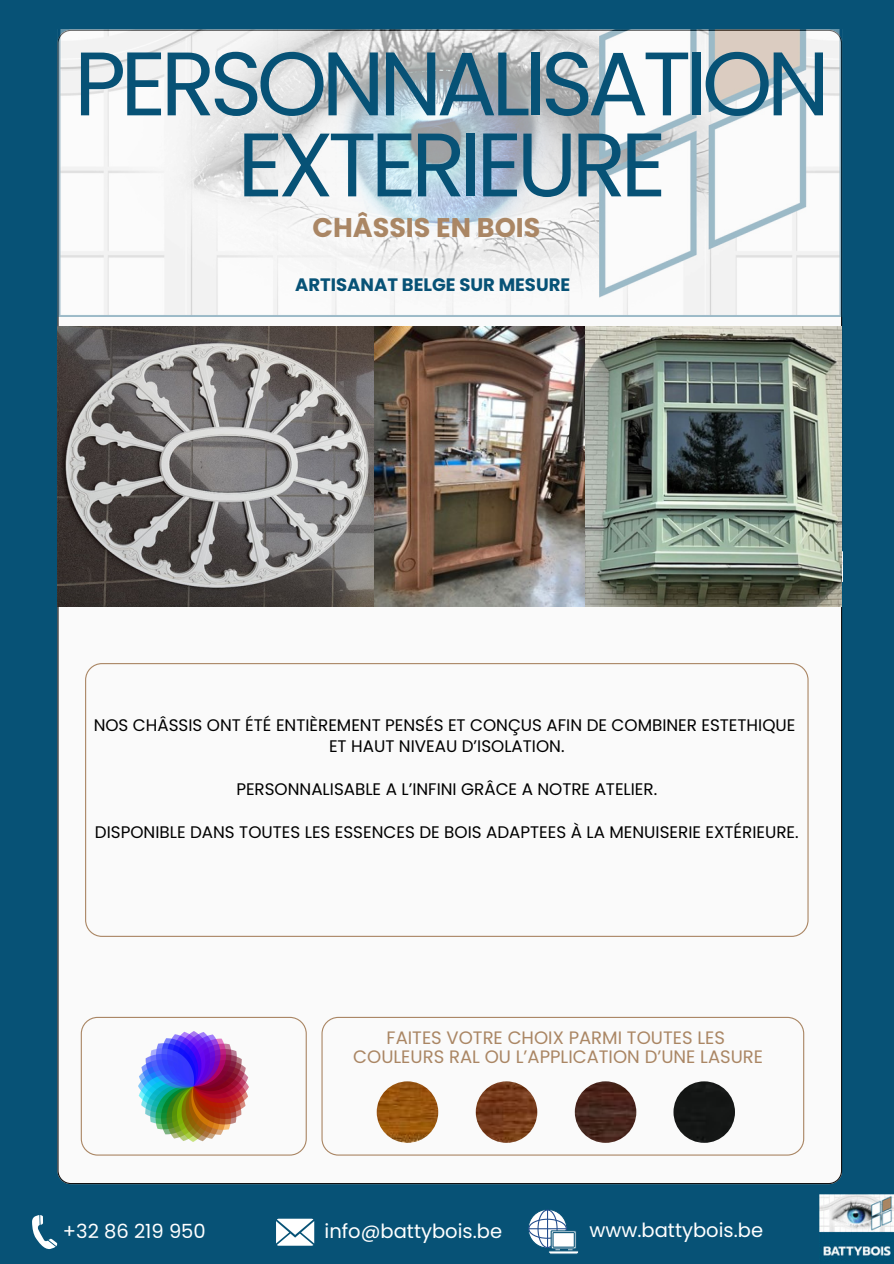
<style>
.page{position:relative;width:894px;height:1264px;background:#fff}
.page>*{position:absolute;margin:0;border:0;box-sizing:border-box;transform-origin:0 0}
.t1{font:90px/81px "Poppins";letter-spacing:-.065em;color:#075276;text-align:center}
.t2{font:700 27px "Poppins";color:#aa8664}
.t3{font:19.5px "Poppins";color:#fff}
.t4{font:18px/19.2px "Poppins";color:#aa8664;text-align:center}
.t5{font:700 18px "Poppins";color:#075276}
.t6{font:16.8px "Poppins";color:#000}
</style>
<div class="page">
<div style="left:0;top:0;width:893px;height:1263px;background:#075276"></div>
<div style="left:57px;top:317px;width:784px;height:867px;background:#fafafa"></div>
<div style="left:85px;top:663px;width:723px;height:273px;background:#fafafa"></div>
<div style="left:321px;top:1016px;width:483px;height:139px;background:#fafafa"></div>
<div style="left:81px;top:1016px;width:226px;height:139px;background:#fafafa"></div>
<img style="left:819px;top:1194px;width:74px;height:62px">
<svg style="left:32px;top:1215px;width:25px;height:34px"></svg>
<svg style="left:276px;top:1218px;width:38px;height:27px"></svg>
<svg style="left:528px;top:1209px;width:51px;height:45px"></svg>
<img style="left:57px;top:30px;width:785px;height:287px">
<img style="left:57px;top:326px;width:784px;height:280px">
<img style="left:782px;top:551px;width:60px;height:55px">
<img style="left:138px;top:1030px;width:111px;height:111px">
<img style="left:376px;top:1081px;width:62px;height:61px;border-radius:50%">
<img style="left:475px;top:1081px;width:62px;height:61px;border-radius:50%">
<img style="left:574px;top:1081px;width:62px;height:61px;border-radius:50%">
<div style="left:673px;top:1081px;width:61px;height:61px;background:#151716;border-radius:50%"></div>
<p class="t1" style="left:74px;top:43px;width:757px">PERSONNALISATION<br>EXTERIEURE</p>
<p class="t2" style="left:312px;top:209px;width:229px">CHÂSSIS EN BOIS</p>
<p class="t5" style="left:295px;top:272px;width:276px">ARTISANAT BELGE SUR MESURE</p>
<p class="t6" style="left:94px;top:713px;width:703px">NOS CHÂSSIS ONT ÉTÉ ENTIÈREMENT PENSÉS ET CONÇUS AFIN DE COMBINER ESTETHIQUE</p>
<p class="t6" style="left:329px;top:734px;width:237px">ET HAUT NIVEAU D’ISOLATION.</p>
<p class="t6" style="left:236px;top:777px;width:422px">PERSONNALISABLE A L’INFINI GRÂCE A NOTRE ATELIER.</p>
<h3 class="t6" style="left:95px;top:820px;width:705px">DISPONIBLE DANS TOUTES LES ESSENCES DE BOIS ADAPTEES À LA MENUISERIE EXTÉRIEURE.</h3>
<h4 class="t4" style="left:353px;top:1027px;width:411px">FAITES VOTRE CHOIX PARMI TOUTES LES<br>COULEURS RAL OU L’APPLICATION D’UNE LASURE</h4>
<p class="t3" style="left:63px;top:1217px;width:144px">+32 86 219 950</p>
<p class="t3" style="left:324px;top:1217px;width:179px">info@battybois.be</p>
<h4 class="t3" style="left:589px;top:1216px;width:175px">www.battybois.be</h4>
</div>
